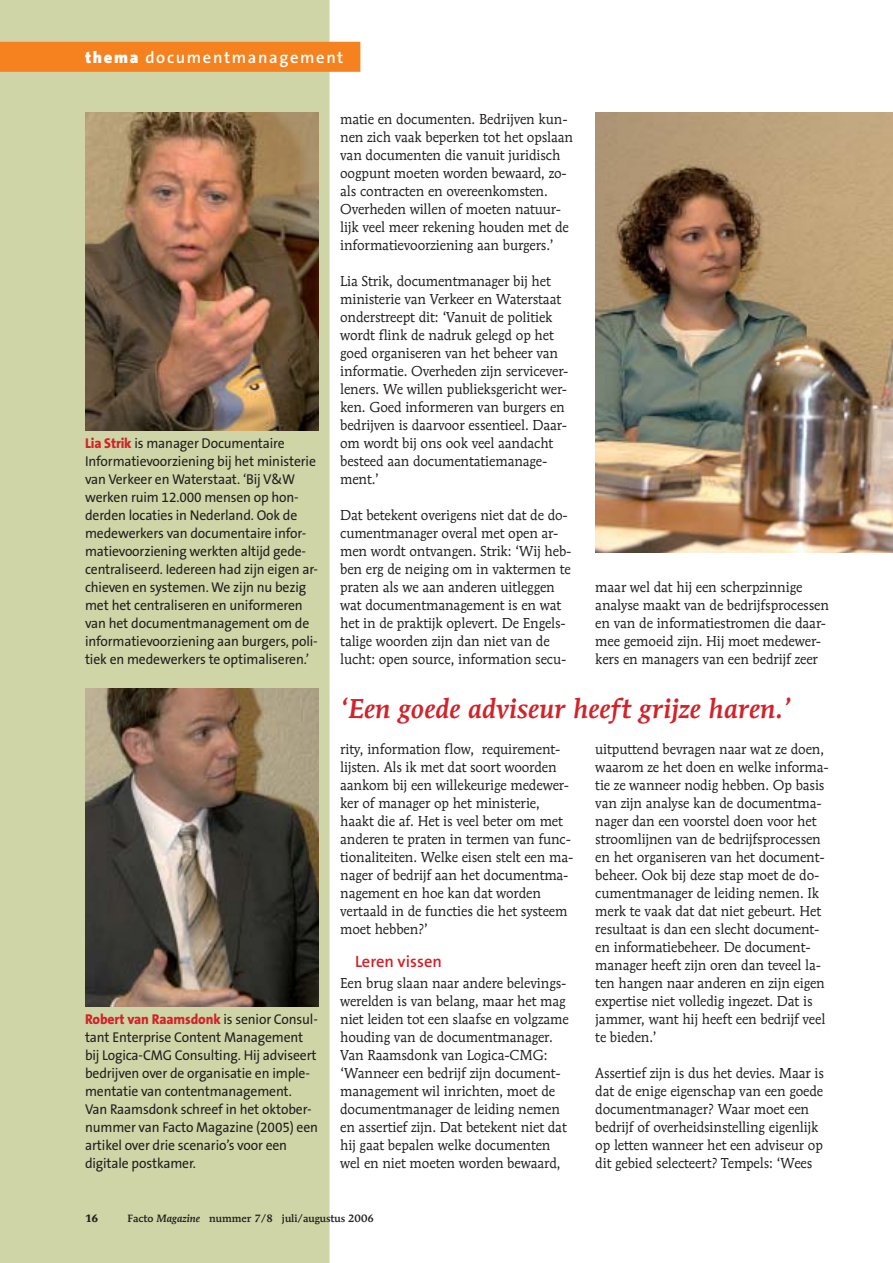
<style>
.page{position:relative;width:893px;height:1263px;background:#fff}
.page>*{position:absolute;margin:0;border:0;box-sizing:border-box;transform-origin:0 0}
.t1{font:italic 500 27px "Mendoza Roman";color:#d2232a}
.t2{font:600 16.5px "The Sans B6";letter-spacing:.1em;color:#fff}
.t3{font:600 16.5px "The Sans B6";color:#d2232a}
.t4{font:14.25px/18px "Mendoza Roman";letter-spacing:-.01em;color:#231f20;scale:.96 1}
.t5{font:14.25px/18px "The Sans B5 Plain";letter-spacing:-.01em;color:#231f20;scale:.96 1}
.t6{font:800 14.25px "The Sans B8";letter-spacing:-.01em;color:#d2232a;scale:.96 1}
.t7{font:500 10.5px "Mendoza Roman";color:#231f20}
.t8{font:700 10.5px "Mendoza Roman";color:#231f20}
.s1{font-family:"The Sans B9";font-weight:900}
.s2{font-family:"The Sans B8";font-weight:800;color:#d2232a}
.s3{font-family:"The Sans B5 Plain";font-weight:400;color:#231f20}
.s4{font-style:italic}
</style>
<div class="page">
<div style="left:0;top:0;width:330px;height:1263px;background:#cfd5a7"></div>
<img style="left:85px;top:112px;width:234px;height:318px">
<img style="left:85px;top:688px;width:234px;height:318px">
<img style="left:595px;top:112px;width:298px;height:441px">
<div style="left:0;top:42px;width:360px;height:30px;background:#f5821f"></div>
<p class="t2" style="left:85px;top:49px;width:260px"><span class="s1">thema</span> documentmanagement</p>
<p class="t5" style="left:85px;top:435px;width:244px"><span class="s2">Lia Strik</span> is manager Documentaire Informatievoorziening bij het ministerie van Verkeer en Waterstaat. ‘Bij V&amp;W werken ruim 12.000 mensen op hon&shy;derden locaties in Nederland. Ook de medewerkers van documentaire infor&shy;matievoorziening werkten altijd gede&shy;centraliseerd. Iedereen had zijn eigen ar&shy;chieven en systemen. We zijn nu bezig met het centraliseren en uniformeren van het documentmanagement om de informatievoorziening aan burgers, poli&shy;tiek en medewerkers te optimaliseren.’</p>
<p class="t4" style="left:340px;top:111px;width:244px">matie en documenten. Bedrijven kun&shy;nen zich vaak beperken tot het opslaan van documenten die vanuit juridisch oogpunt moeten worden bewaard, zo&shy;als contracten en overeenkomsten.<br>Overheden willen of moeten natuur&shy;lijk veel meer rekening houden met de informatievoorziening aan burgers.’</p>
<p class="t4" style="left:340px;top:273px;width:239px">Lia Strik, documentmanager bij het ministerie van Verkeer en Waterstaat onderstreept dit: ‘Vanuit de politiek wordt flink de nadruk gelegd op het goed organiseren van het beheer van informatie. Overheden zijn servicever&shy;leners. We willen publieksgericht wer&shy;ken. Goed informeren van burgers en bedrijven is daarvoor essentieel. Daar&shy;om wordt bij ons ook veel aandacht besteed aan documentatiemanage&shy;ment.’</p>
<p class="t4" style="left:340px;top:507px;width:242px">Dat betekent overigens niet dat de do&shy;cumentmanager overal met open ar&shy;men wordt ontvangen. Strik: ‘Wij heb&shy;ben erg de neiging om in vaktermen te praten als we aan anderen uitleggen wat documentmanagement is en wat het in de praktijk oplevert. De Engels&shy;talige woorden zijn dan niet van de lucht: open source, information secu-</p>
<p class="t4" style="left:595px;top:579px;width:245px">maar wel dat hij een scherpzinnige analyse maakt van de bedrijfsprocessen en van de informatiestromen die daar&shy;mee gemoeid zijn. Hij moet medewer&shy;kers en managers van een bedrijf zeer</p>
<p class="t6" style="left:85px;top:1012px;width:244px">Robert van Raamsdonk <span class="s3">is senior Consul-</span></p>
<p class="t5" style="left:85px;top:1029px;width:244px">tant Enterprise Content Management bij Logica-CMG Consulting. Hij adviseert bedrijven over de organisatie en imple&shy;mentatie van contentmanagement.<br>Van Raamsdonk schreef in het oktober&shy;nummer van Facto Magazine (2005) een artikel over drie scenario’s voor een digitale postkamer.</p>
<h1 class="t1" style="left:340px;top:698px;width:452px">‘Een goede adviseur heeft grijze haren.’</h1>
<p class="t4" style="left:340px;top:741px;width:244px">rity, information flow, requirement&shy;lijsten. Als ik met dat soort woorden aankom bij een willekeurige medewer&shy;ker of manager op het ministerie, haakt die af. Het is veel beter om met anderen te praten in termen van func&shy;tionaliteiten. Welke eisen stelt een ma&shy;nager of bedrijf aan het documentma&shy;nagement en hoe kan dat worden vertaald in de functies die het systeem moet hebben?’</p>
<p class="t3" style="left:355px;top:954px;width:88px">Leren vissen</p>
<p class="t4" style="left:340px;top:975px;width:240px">Een brug slaan naar andere belevings&shy;werelden is van belang, maar het mag niet leiden tot een slaafse en volgzame houding van de documentmanager.<br>Van Raamsdonk van Logica-CMG: ‘Wanneer een bedrijf zijn document&shy;management wil inrichten, moet de documentmanager de leiding nemen en assertief zijn. Dat betekent niet dat hij gaat bepalen welke documenten wel en niet moeten worden bewaard,</p>
<p class="t4" style="left:595px;top:741px;width:245px">uitputtend bevragen naar wat ze doen, waarom ze het doen en welke informa&shy;tie ze wanneer nodig hebben. Op basis van zijn analyse kan de documentma&shy;nager dan een voorstel doen voor het stroomlijnen van de bedrijfsprocessen en het organiseren van het document&shy;beheer. Ook bij deze stap moet de do&shy;cumentmanager de leiding nemen. Ik merk te vaak dat dat niet gebeurt. Het resultaat is dan een slecht document&shy;en informatiebeheer. De document&shy;manager heeft zijn oren dan teveel la&shy;ten hangen naar anderen en zijn eigen expertise niet volledig ingezet. Dat is jammer, want hij heeft een bedrijf veel te bieden.’</p>
<p class="t4" style="left:595px;top:1065px;width:240px">Assertief zijn is dus het devies. Maar is dat de enige eigenschap van een goede documentmanager? Waar moet een bedrijf of overheidsinstelling eigenlijk op letten wanneer het een adviseur op dit gebied selecteert? Tempels: ‘Wees</p>
<p class="t8" style="left:85px;top:1214px;width:15px">16</p>
<p class="t7" style="left:128px;top:1214px;width:248px">Facto <span class="s4">Magazine</span> nummer 7/8 juli/augustus 2006</p>
</div>
